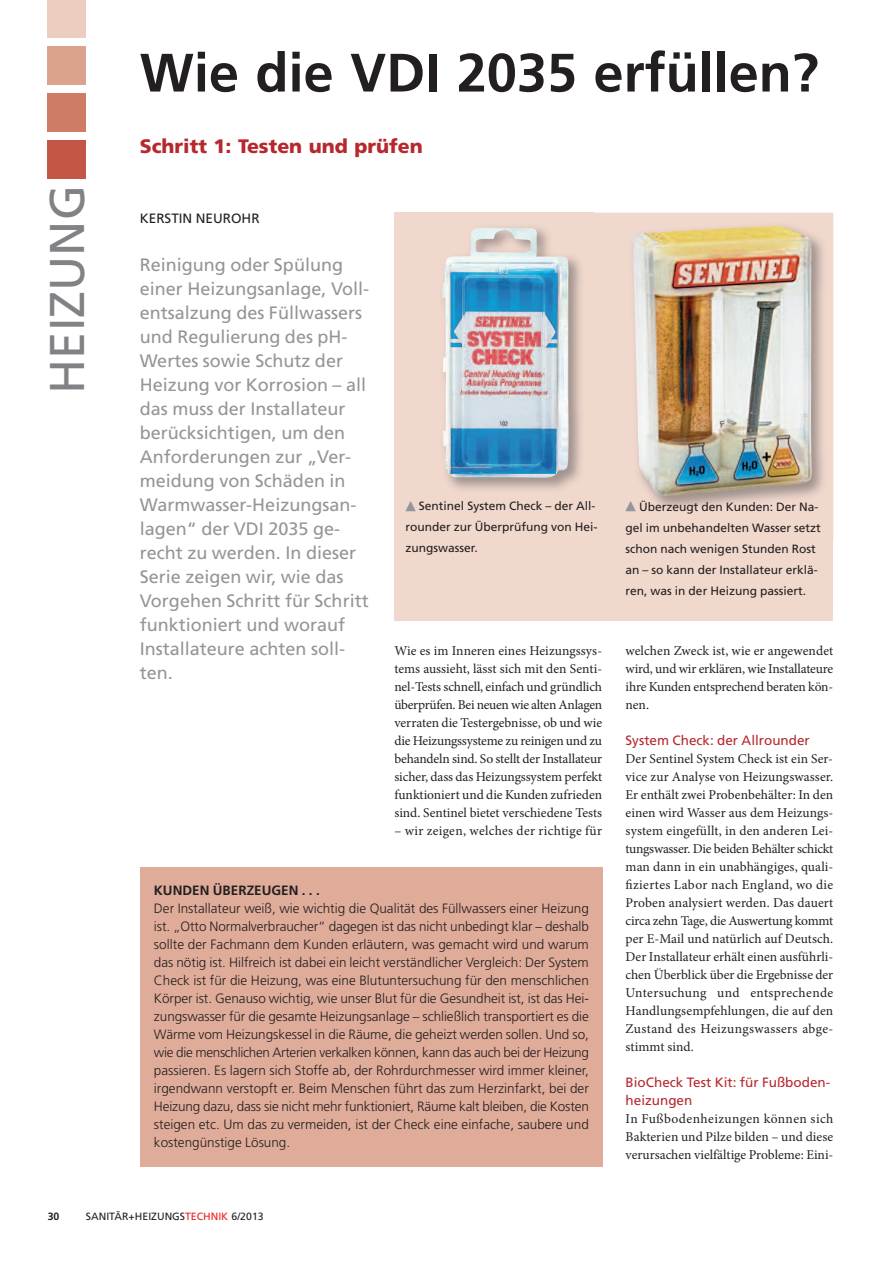
<style>
.page{position:relative;width:881px;height:1263px;background:#fff}
.page>*{position:absolute;margin:0;border:0;box-sizing:border-box;transform-origin:0 0}
.t1{font:700 54px "Frutiger LT Std";color:#231f20}
.t2{font:48.75px "Frutiger LT Std";color:#808285}
.t3{font:900 19.5px "Frutiger LT Std";color:#b7282e}
.t4{font:18px/24px "Frutiger LT Std";color:#939598}
.t5{font:13.5px/18px "Minion Pro";color:#231f20;text-align:justify}
.t6{font:300 13.5px/18px "Frutiger LT Std";color:#231f20;text-align:justify}
.t7{font:13.5px/18px "Frutiger LT Std";color:#b7282e}
.t8{font:13.5px "Minion Pro";letter-spacing:.025em;color:#231f20}
.t9{font:700 13.5px "Frutiger LT Std";color:#231f20}
.t10{font:13.5px "Frutiger LT Std";color:#231f20}
.t11{font:12px/21px "Frutiger LT Std";color:#231f20}
.t12{font:10.5px "Frutiger LT Std";color:#231f20}
.t13{font:700 10.5px "Frutiger LT Std";color:#231f20}
.s1{font-family:"Universal Std Newswith Comm Pi";font-size:10.5px;color:#939598}
.s2{color:#ee1d23}
</style>
<div class="page">
<div style="left:48px;top:0;width:38px;height:38px;background:#edcdc0"></div>
<div style="left:48px;top:47px;width:38px;height:38px;background:#dba28e"></div>
<div style="left:48px;top:94px;width:38px;height:38px;background:#cf7c67"></div>
<div style="left:48px;top:140px;width:38px;height:39px;background:#c35645"></div>
<div style="left:394px;top:213px;width:439px;height:408px;background:#f1d8cd"></div>
<img style="left:447px;top:227px;width:134px;height:263px">
<img style="left:442px;top:228px;width:126px;height:250px">
<img style="left:595px;top:212px;width:239px;height:329px">
<img style="left:632px;top:226px;width:179px;height:270px">
<div style="left:140px;top:867px;width:462px;height:300px;background:#e0ac9a"></div>
<h1 class="t1" style="left:140px;top:51px;width:680px">Wie die VDI 2035 erfüllen?</h1>
<h2 class="t2" style="left:48px;top:394px;width:210px;rotate:-90deg">HEIZUNG</h2>
<h3 class="t3" style="left:140px;top:138px;width:284px">Schritt 1: Testen und prüfen</h3>
<p class="t10" style="left:140px;top:213px;width:121px">KERSTIN NEUROHR</p>
<p class="t4" style="left:140px;top:254px;width:231px">Reinigung oder Spülung einer Heizungsanlage, Voll&shy;entsalzung des Füllwassers und Regulierung des pH-<br>Wertes sowie Schutz der<br>Heizung vor Korrosion – all das muss der Installateur berücksichtigen, um den<br>Anforderungen zur „Ver&shy;meidung von Schäden in<br>Warmwasser-Heizungsan&shy;lagen“ der VDI 2035 ge&shy;recht zu werden. In dieser<br>Serie zeigen wir, wie das<br>Vorgehen Schritt für Schritt funktioniert und worauf<br>Installateure achten soll&shy;ten.</p>
<p class="t11" style="left:405px;top:496px;width:194px"><span class="s1">▲</span> Sentinel System Check – der All&shy;rounder zur Überprüfung von Hei&shy;zungswasser.</p>
<p class="t5" style="left:394px;top:643px;width:209px">Wie es im Inneren eines Heizungssys&shy;tems aussieht, lässt sich mit den Senti&shy;nel-Tests schnell, einfach und gründlich überprüfen. Bei neuen wie alten Anlagen verraten die Testergebnisse, ob und wie die Heizungssysteme zu reinigen und zu behandeln sind. So stellt der Installateur sicher, dass das Heizungssystem perfekt funktioniert und die Kunden zufrieden sind. Sentinel bietet verschiedene Tests</p>
<p class="t8" style="left:394px;top:825px;width:209px">– wir zeigen, welches der richtige für</p>
<p class="t9" style="left:154px;top:884px;width:167px">KUNDEN ÜBERZEUGEN . . .</p>
<p class="t6" style="left:154px;top:900px;width:436px">Der Installateur weiß, wie wichtig die Qualität des Füllwassers einer Heizung ist. „Otto Normalverbraucher“ dagegen ist das nicht unbedingt klar – deshalb sollte der Fachmann dem Kunden erläutern, was gemacht wird und warum das nötig ist. Hilfreich ist dabei ein leicht verständlicher Vergleich: Der System Check ist für die Heizung, was eine Blutuntersuchung für den menschlichen Körper ist. Genauso wichtig, wie unser Blut für die Gesundheit ist, ist das Hei&shy;zungswasser für die gesamte Heizungsanlage – schließlich transportiert es die Wärme vom Heizungskessel in die Räume, die geheizt werden sollen. Und so, wie die menschlichen Arterien verkalken können, kann das auch bei der Heizung passieren. Es lagern sich Stoffe ab, der Rohrdurchmesser wird immer kleiner, irgendwann verstopft er. Beim Menschen führt das zum Herzinfarkt, bei der Heizung dazu, dass sie nicht mehr funktioniert, Räume kalt bleiben, die Kosten steigen etc. Um das zu vermeiden, ist der Check eine einfache, saubere und kostengünstige Lösung.</p>
<p class="t13" style="left:48px;top:1212px;width:13px">30</p>
<p class="t12" style="left:86px;top:1212px;width:179px">SANITÄR+HEIZUNGS<span class="s2">TECHNIK</span> 6/2013</p>
<p class="t11" style="left:625px;top:497px;width:197px"><span class="s1">▲</span> Überzeugt den Kunden: Der Na&shy;gel im unbehandelten Wasser setzt schon nach wenigen Stunden Rost an – so kann der Installateur erklä&shy;ren, was in der Heizung passiert.</p>
<p class="t5" style="left:625px;top:643px;width:209px">welchen Zweck ist, wie er angewendet wird, und wir erklären, wie Installateure ihre Kunden entsprechend beraten kön&shy;nen.</p>
<p class="t7" style="left:625px;top:732px;width:186px">System Check: der Allrounder</p>
<p class="t5" style="left:625px;top:751px;width:209px">Der Sentinel System Check ist ein Ser&shy;vice zur Analyse von Heizungswasser.<br>Er enthält zwei Probenbehälter: In den einen wird Wasser aus dem Heizungs&shy;system eingefüllt, in den anderen Lei&shy;tungswasser. Die beiden Behälter schickt man dann in ein unabhängiges, quali&shy;fiziertes Labor nach England, wo die Proben analysiert werden. Das dauert circa zehn Tage, die Auswertung kommt per E-Mail und natürlich auf Deutsch.<br>Der Installateur erhält einen ausführli&shy;chen Überblick über die Ergebnisse der Untersuchung und entsprechende Handlungsempfehlungen, die auf den Zustand des Heizungswassers abge&shy;stimmt sind.</p>
<p class="t7" style="left:625px;top:1074px;width:206px">BioCheck Test Kit: für Fußboden&shy;heizungen</p>
<p class="t5" style="left:625px;top:1111px;width:209px">In Fußbodenheizungen können sich Bakterien und Pilze bilden – und diese verursachen vielfältige Probleme: Eini-</p>
</div>
